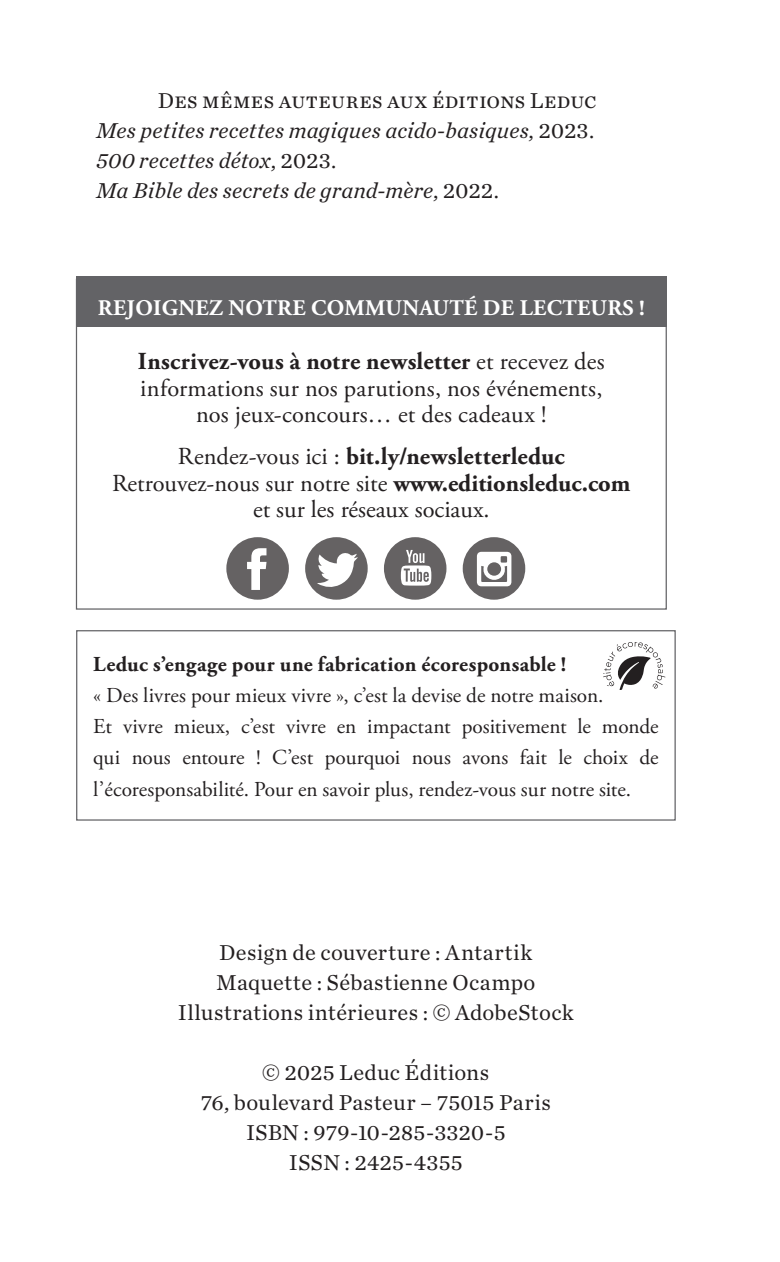
<style>
.page{position:relative;width:780px;height:1262px;background:#fff}
.page>*{position:absolute;margin:0;border:0;box-sizing:border-box;transform-origin:0 0}
.t1{font:24.5px/26.8px "Adobe Garamond Pro";color:#231f20;text-align:center}
.t2{font:22.5px/30px "Chronicle Text G1";letter-spacing:.015em;color:#231f20;text-align:center}
.t3{font:italic 22.5px/30px "Chronicle Text G1";letter-spacing:.01em;color:#231f20}
.t4{font:700 22.25px "Adobe Garamond Pro";letter-spacing:.015em;color:#fff}
.t5{font:21.25px/31.2px "Adobe Garamond Pro";color:#231f20}
.t6{font:700 21.25px "Adobe Garamond Pro";letter-spacing:.02em;color:#231f20}
.s1{font-style:normal}
.s2{font-weight:700}
</style>
<div class="page">
<div style="left:77px;top:276px;width:589px;height:51px;background:#636366"></div>
<div style="left:76px;top:630px;width:599px;height:190px;border:1px solid #636366"></div>
<div style="left:226px;top:537px;width:63px;height:62px;background:#656263;border-radius:50%"></div>
<svg style="left:247px;top:548px;width:19px;height:42px"></svg>
<div style="left:305px;top:537px;width:62px;height:62px;background:#656263;border-radius:50%"></div>
<div style="left:384px;top:537px;width:62px;height:62px;background:#656263;border-radius:50%"></div>
<svg style="left:400px;top:550px;width:31px;height:35px"></svg>
<svg style="left:462px;top:537px;width:63px;height:62px;background:#6b6869"></svg>
<svg style="left:317px;top:553px;width:41px;height:34px"></svg>
<svg style="left:477px;top:552px;width:34px;height:34px"></svg>
<svg style="left:603px;top:642px;width:62px;height:47px"></svg>
<p class="t3" style="left:96px;top:85px;width:502px;text-indent:62px"><span class="s1">Des mêmes auteures aux éditions Leduc </span>Mes petites recettes magiques acido-basiques<span class="s1">, 2023.<br></span>500 recettes détox<span class="s1">, 2023.<br></span>Ma Bible des secrets de grand-mère<span class="s1">, 2022.</span></p>
<p class="t4" style="left:98px;top:295px;width:548px">REJOIGNEZ NOTRE COMMUNAUTÉ DE LECTEURS !</p>
<p class="t1" style="left:138px;top:348px;width:468px"><span class="s2">Inscrivez-vous à notre newsletter</span> et recevez des informations sur nos parutions, nos événements, nos jeux-concours… et des cadeaux !</p>
<p class="t1" style="left:112px;top:443px;width:520px">Rendez-vous ici : <span class="s2">bit.ly/newsletterleduc<br></span>Retrouvez-nous sur notre site <span class="s2">www.editionsleduc.com </span>et sur les réseaux sociaux.</p>
<p class="t6" style="left:93px;top:651px;width:474px">Leduc s’engage pour une fabrication écoresponsable !</p>
<p class="t5" style="left:93px;top:680px;width:567px">« Des livres pour mieux vivre », c’est la devise de notre maison.<br>Et vivre mieux, c’est vivre en impactant positivement le monde qui nous entoure ! C’est pourquoi nous avons fait le choix de l’écoresponsabilité. Pour en savoir plus, rendez-vous sur notre site.</p>
<p class="t2" style="left:178px;top:936px;width:397px">Design de couverture : Antartik<br>Maquette : Sébastienne Ocampo<br>Illustrations intérieures : © AdobeStock</p>
<p class="t2" style="left:201px;top:1056px;width:351px">© 2025 Leduc Éditions<br>76, boulevard Pasteur – 75015 Paris<br>ISBN : 979-10-285-3320-5<br>ISSN : 2425-4355</p>
</div>
